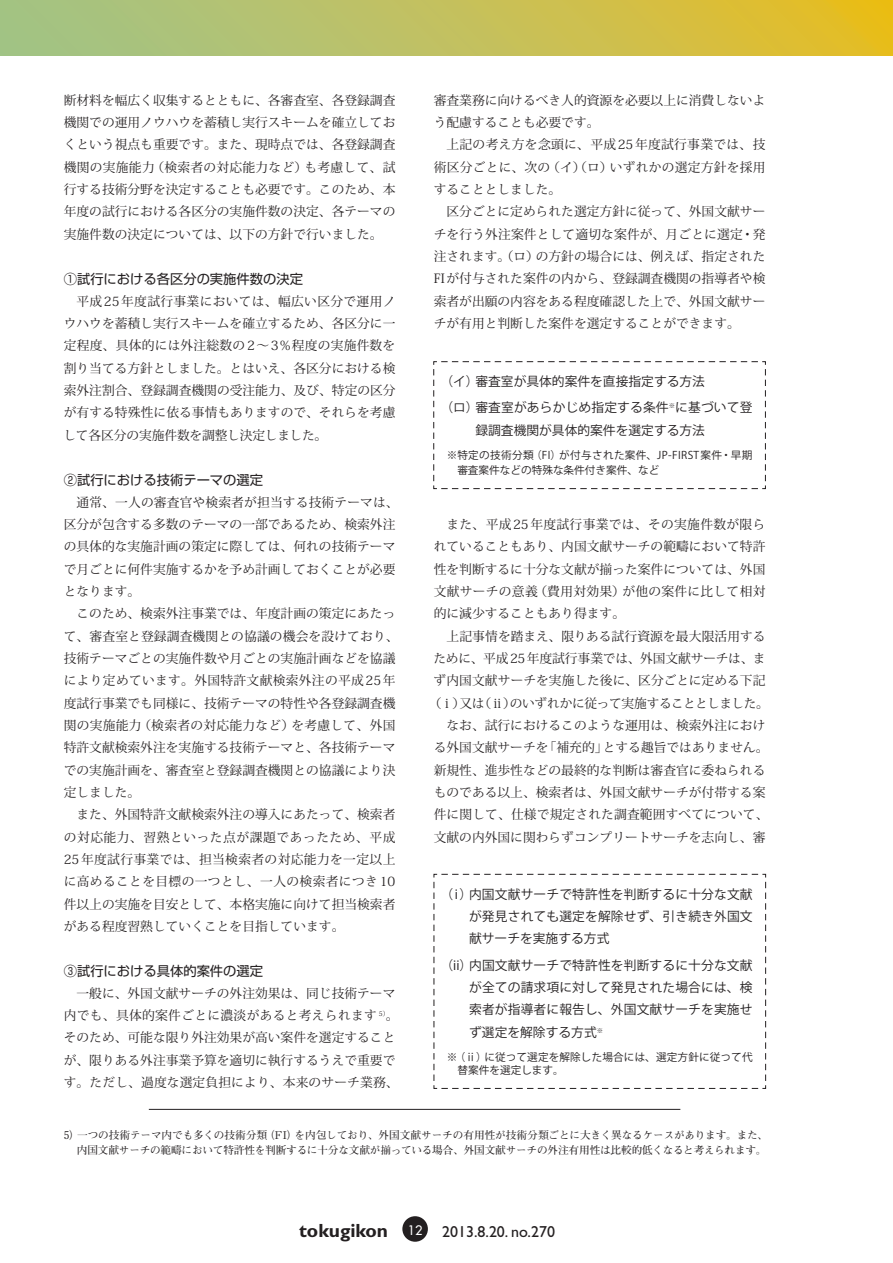
<style>
.page{position:relative;width:893px;height:1263px;background:#fff}
.page>*{position:absolute;margin:0;border:0;box-sizing:border-box;transform-origin:0 0}
.t1{font:15.9px "Gill Sans";color:#231f20}
.特集小見出し3{font:13.35px "Shin Go Pro";color:#231f20}
.特集本文{font:12.75px/22.4px "Koz Min Pro";color:#231f20;text-align:justify}
.特集本文-2{font:12.75px/22.4px "Koz Go Pro";letter-spacing:.01em;color:#231f20;text-align:justify}
.注{font:700 10.65px/14.9px "Futo Min A101 Pro";letter-spacing:-.015em;color:#231f20;text-align:right}
.キャプション{font:10.65px/14.9px "Koz Go Pro";letter-spacing:.035em;color:#231f20}
.特集本文-3{font:10.65px/12.8px "Koz Go Pro";letter-spacing:.01em;color:#231f20}
.s1{font-weight:700;font-size:19.2px}
.s2{font-family:"Futura";font-size:12.75px;color:#fff}
</style>
<div class="page">
<div style="left:402px;top:1216px;width:26px;height:26px;background:#231f20;border-radius:50%"></div>
<svg style="left:0;top:0;width:892px;height:55px;background:#c2c05a"></svg>
<hr style="left:149px;top:1109px;width:531px;height:1px;background:#231f20">
<svg style="left:433px;top:361px;width:333px;height:128px"></svg>
<svg style="left:433px;top:874px;width:333px;height:215px"></svg>
<p class="特集本文" style="left:64px;top:88px;width:333px">断材料を幅広く収集するとともに、各審査室、各登録調査機関での運用ノウハウを蓄積し実行スキームを確立しておくという視点も重要です。また、現時点では、各登録調査機関の実施能力（検索者の対応能力など）も考慮して、試行する技術分野を決定することも必要です。このため、本年度の試行における各区分の実施件数の決定、各テーマの実施件数の決定については、以下の方針で行いました。</p>
<p class="特集小見出し3" style="left:64px;top:268px;width:241px">①試行における各区分の実施件数の決定</p>
<p class="特集本文" style="left:63px;top:289px;width:333px">　平成25年度試行事業においては、幅広い区分で運用ノウハウを蓄積し実行スキームを確立するため、各区分に一定程度、具体的には外注総数の 2〜3％程度の実施件数を割り当てる方針としました。とはいえ、各区分における検索外注割合、登録調査機関の受注能力、及び、特定の区分が有する特殊性に依る事情もありますので、それらを考慮して各区分の実施件数を調整し決定しました。</p>
<p class="特集小見出し3" style="left:64px;top:469px;width:201px">②試行における技術テーマの選定</p>
<p class="特集本文" style="left:64px;top:490px;width:336px;text-align:left">　通常、一人の審査官や検索者が担当する技術テーマは、区分が包含する多数のテーマの一部であるため、検索外注の具体的な実施計画の策定に際しては、何れの技術テーマで月ごとに何件実施するかを予め計画しておくことが必要となります。</p>
<p class="特集本文" style="left:64px;top:602px;width:336px;text-align:left">　このため、検索外注事業では、年度計画の策定にあたって、審査室と登録調査機関との協議の機会を設けており、技術テーマごとの実施件数や月ごとの実施計画などを協議により定めています。外国特許文献検索外注の平成25年度試行事業でも同様に、技術テーマの特性や各登録調査機関の実施能力（検索者の対応能力など）を考慮して、外国特許文献検索外注を実施する技術テーマと、各技術テーマでの実施計画を、審査室と登録調査機関との協議により決定しました。</p>
<p class="特集本文" style="left:64px;top:803px;width:333px">　また、外国特許文献検索外注の導入にあたって、検索者の対応能力、習熟といった点が課題であったため、平成25年度試行事業では、担当検索者の対応能力を一定以上に高めることを目標の一つとし、一人の検索者につき 10件以上の実施を目安として、本格実施に向けて担当検索者がある程度習熟していくことを目指しています。</p>
<p class="特集小見出し3" style="left:64px;top:960px;width:201px">③試行における具体的案件の選定</p>
<p class="特集本文" style="left:64px;top:981px;width:336px;text-align:left">　一般に、外国文献サーチの外注効果は、同じ技術テーマ内でも、具体的案件ごとに濃淡があると考えられます <sup>5）</sup>。そのため、可能な限り外注効果が高い案件を選定することが、限りある外注事業予算を適切に執行するうえで重要です。ただし、過度な選定負担により、本来のサーチ業務、</p>
<p class="特集本文" style="left:434px;top:88px;width:333px">審査業務に向けるべき人的資源を必要以上に消費しないよう配慮することも必要です。</p>
<p class="特集本文" style="left:434px;top:133px;width:333px">　上記の考え方を念頭に、平成25年度試行事業では、技術区分ごとに、次の（イ）（ロ）いずれかの選定方針を採用することとしました。</p>
<p class="特集本文" style="left:434px;top:200px;width:333px">　区分ごとに定められた選定方針に従って、外国文献サーチを行う外注案件として適切な案件が、月ごとに選定・発注されます。（ロ）の方針の場合には、例えば、指定されたFIが付与された案件の内から、登録調査機関の指導者や検索者が出願の内容をある程度確認した上で、外国文献サーチが有用と判断した案件を選定することができます。</p>
<p class="特集本文-2" style="left:440px;top:370px;width:266px">（イ）審査室が具体的案件を直接指定する方法</p>
<p class="特集本文-2" style="left:475px;top:397px;width:279px;text-indent:-35px">（ロ）審査室があらかじめ指定する条件<sup>※</sup>に基づいて登録調査機関が具体的案件を選定する方法</p>
<p class="キャプション" style="left:457px;top:448px;width:297px;text-indent:-11px">※特定の技術分類（FI）が付与された案件、JP-FIRST案件・早期審査案件などの特殊な条件付き案件、など</p>
<p class="特集本文" style="left:434px;top:513px;width:333px">　また、平成25年度試行事業では、その実施件数が限られていることもあり、内国文献サーチの範疇において特許性を判断するに十分な文献が揃った案件については、外国文献サーチの意義（費用対効果）が他の案件に比して相対的に減少することもあり得ます。</p>
<p class="特集本文" style="left:429px;top:624px;width:342px;text-align:center">　上記事情を踏まえ、限りある試行資源を最大限活用するために、平成25年度試行事業では、外国文献サーチは、まず内国文献サーチを実施した後に、区分ごとに定める下記（ⅰ）又は（ⅱ）のいずれかに従って実施することとしました。</p>
<p class="特集本文" style="left:434px;top:714px;width:336px;text-align:left">　なお、試行におけるこのような運用は、検索外注における外国文献サーチを「補充的」とする趣旨ではありません。新規性、進歩性などの最終的な判断は審査官に委ねられるものである以上、検索者は、外国文献サーチが付帯する案件に関して、仕様で規定された調査範囲すべてについて、文献の内外国に関わらずコンプリートサーチを志向し、審</p>
<p class="特集本文-2" style="left:469px;top:883px;width:285px;text-indent:-29px">（i）内国文献サーチで特許性を判断するに十分な文献が発見されても選定を解除せず、引き続き外国文献サーチを実施する方式</p>
<p class="特集本文-2" style="left:469px;top:954px;width:285px;text-indent:-29px">（ii）内国文献サーチで特許性を判断するに十分な文献が全ての請求項に対して発見された場合には、検索者が指導者に報告し、外国文献サーチを実施せず選定を解除する方式<sup>※</sup></p>
<p class="特集本文-3" style="left:458px;top:1051px;width:297px;text-indent:-11px">※（ⅱ）に従って選定を解除した場合には、選定方針に従って代替案件を選定します。</p>
<p class="注" style="left:64px;top:1127px;width:706px">5）一つの技術テーマ内でも多くの技術分類（FI）を内包しており、外国文献サーチの有用性が技術分類ごとに大きく異なるケースがあります。また、内国文献サーチの範疇において特許性を判断するに十分な文献が揃っている場合、外国文献サーチの外注有用性は比較的低くなると考えられます。</p>
<p class="t1" style="left:299px;top:1222px;width:257px"><span class="s1">tokugikon</span> <span class="s2">12</span> 2013.8.20. no.270</p>
</div>
